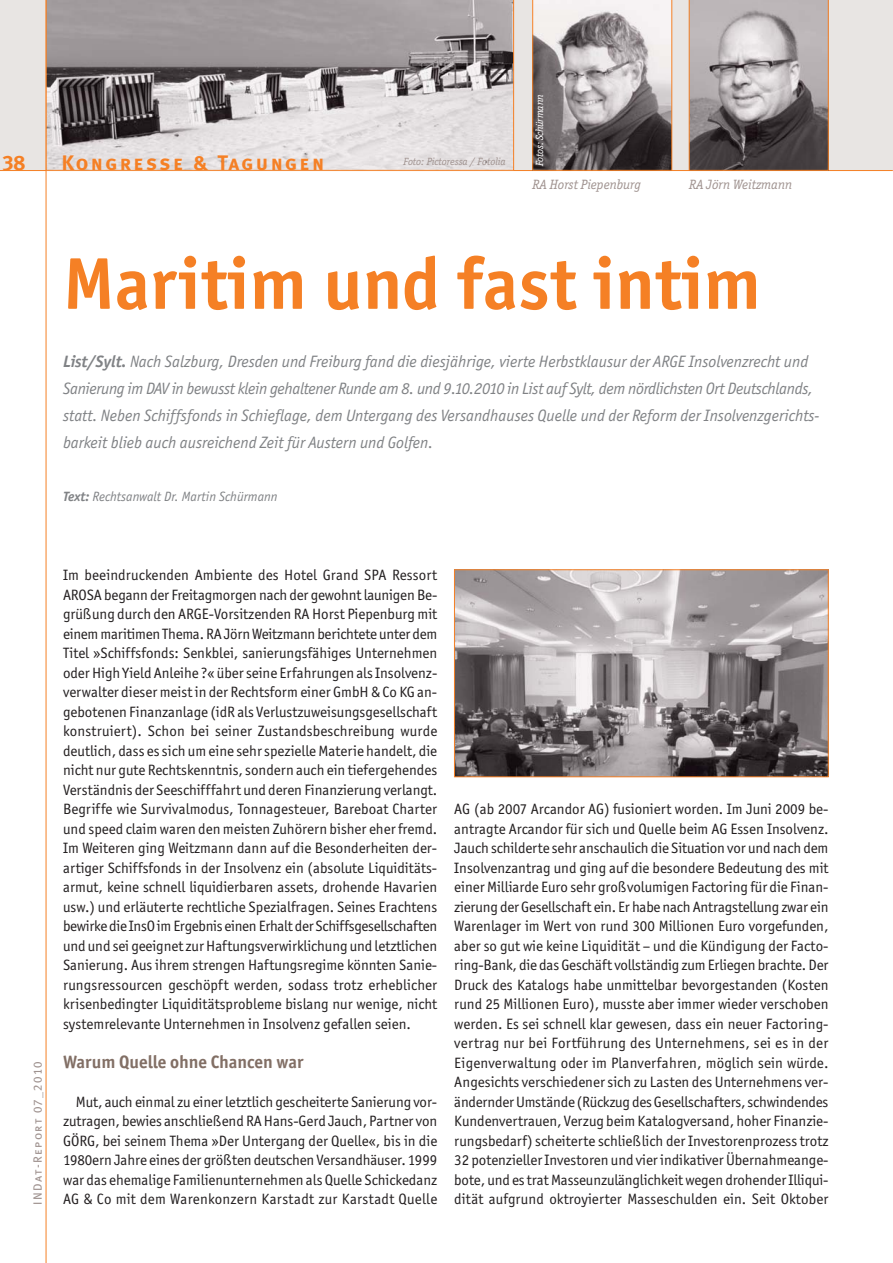
<style>
.page{position:relative;width:893px;height:1263px;background:#fff}
.page>*{position:absolute;margin:0;border:0;box-sizing:border-box;transform-origin:0 0}
.t1{font:700 73.5px "Officina Sans ITC Std";color:#f58025}
.t2{font:21px "Meta Plus Bold Caps";letter-spacing:.105em;color:#f58025}
.t3{font:700 18px "Officina Sans ITC Std";color:#826f65}
.t4{font:italic 16.5px/27px "Officina Sans ITC Std";color:#808285}
.t5{font:15px/19.5px "Officina Sans ITC Std";letter-spacing:.005em;color:#231f20;text-align:justify}
.t6{font:italic 13.5px "Officina Sans ITC Std";color:#808285}
.t7{font:italic 13.5px "Officina Ser ITC Std";color:#9f928f}
.t8{font:12px "Meta Plus Book Caps";letter-spacing:.105em;color:#9f928f}
.t9{font:italic 10.5px "Officina Ser ITC Std";color:#9f928f}
.t10{font:italic 10.5px "Officina Ser ITC Std";letter-spacing:-.02em;color:#fff}
.s1{font-weight:700}
</style>
<div class="page">
<hr style="left:892px;top:0;width:1px;height:171px;background:#e8e5e3">
<div style="left:0;top:0;width:892px;height:171px;background:#e8e5e3"></div>
<hr style="left:46px;top:0;width:1px;height:1263px;background:#f58025">
<hr style="left:0;top:170px;width:892px;height:1px;background:#f58025">
<img style="left:456px;top:572px;width:370px;height:203px">
<div style="left:454px;top:570px;width:374px;height:207px;border:1px solid #f58025"></div>
<svg style="left:532px;top:0;width:140px;height:171px"></svg>
<svg style="left:689px;top:0;width:139px;height:171px;background:#938c8d"></svg>
<svg style="left:46px;top:0;width:468px;height:171px"></svg>
<h2 class="t2" style="left:3px;top:151px;width:24px">38</h2>
<h2 class="t2" style="left:62px;top:151px;width:264px">Kongresse &amp; Tagungen</h2>
<p class="t9" style="left:403px;top:157px;width:104px">Foto: Pictoressa / Fotolia</p>
<p class="t10" style="left:534px;top:166px;width:73px;rotate:-90deg">Fotos: Schürmann</p>
<p class="t7" style="left:532px;top:178px;width:110px">RA Horst Piepenburg</p>
<p class="t7" style="left:689px;top:178px;width:105px">RA Jörn Weitzmann</p>
<h1 class="t1" style="left:63px;top:249px;width:699px">Maritim und fast intim</h1>
<p class="t4" style="left:63px;top:349px;width:758px"><span class="s1">List/Sylt.</span> Nach Salzburg, Dresden und Freiburg fand die diesjährige, vierte Herbstklausur der ARGE Insolvenzrecht und Sanierung im DAV in bewusst klein gehaltener Runde am 8. und 9.10.2010 in List auf Sylt, dem nördlichsten Ort Deutschlands, statt. Neben Schiffsfonds in Schieflage, dem Untergang des Versandhauses Quelle und der Reform der Insolvenzgerichts&shy;barkeit blieb auch ausreichend Zeit für Austern und Golfen.</p>
<p class="t6" style="left:63px;top:490px;width:216px"><span class="s1">Text:</span> Rechtsanwalt Dr. Martin Schürmann</p>
<p class="t8" style="left:31px;top:1205px;width:145px;rotate:-90deg">INDat-Report 07_2010</p>
<p class="t5" style="left:63px;top:566px;width:376px">Im beeindruckenden Ambiente des Hotel Grand SPA Ressort AROSA begann der Freitagmorgen nach der gewohnt launigen Be&shy;grüßung durch den ARGE-Vorsitzenden RA Horst Piepenburg mit einem maritimen Thema. RA Jörn Weitzmann berichtete unter dem Titel »Schiffsfonds: Senkblei, sanierungsfähiges Unternehmen oder High Yield Anleihe ?« über seine Erfahrungen als Insolvenz&shy;verwalter dieser meist in der Rechtsform einer GmbH &amp; Co KG an&shy;gebotenen Finanzanlage (idR als Verlustzuweisungsgesellschaft konstruiert). Schon bei seiner Zustandsbeschreibung wurde deutlich, dass es sich um eine sehr spezielle Materie handelt, die nicht nur gute Rechtskenntnis, sondern auch ein tiefergehendes Verständnis der Seeschifffahrt und deren Finanzierung verlangt.<br>Begriffe wie Survivalmodus, Tonnagesteuer, Bareboat Charter und speed claim waren den meisten Zuhörern bisher eher fremd.<br>Im Weiteren ging Weitzmann dann auf die Besonderheiten der&shy;artiger Schiffsfonds in der Insolvenz ein (absolute Liquiditäts&shy;armut, keine schnell liquidierbaren assets, drohende Havarien usw.) und erläuterte rechtliche Spezialfragen. Seines Erachtens bewirke die InsO im Ergebnis einen Erhalt der Schiffsgesellschaften und und sei geeignet zur Haftungsverwirklichung und letztlichen Sanierung. Aus ihrem strengen Haftungsregime könnten Sanie&shy;rungsressourcen geschöpft werden, sodass trotz erheblicher krisenbedingter Liquiditätsprobleme bislang nur wenige, nicht systemrelevante Unternehmen in Insolvenz gefallen seien.</p>
<p class="t3" style="left:63px;top:1053px;width:242px">Warum Quelle ohne Chancen war</p>
<p class="t5" style="left:63px;top:1092px;width:376px;text-indent:13px">Mut, auch einmal zu einer letztlich gescheiterte Sanierung vor&shy;zutragen, bewies anschließend RA Hans-Gerd Jauch, Partner von GÖRG, bei seinem Thema »Der Untergang der Quelle«, bis in die 1980ern Jahre eines der größten deutschen Versandhäuser. 1999 war das ehemalige Familienunternehmen als Quelle Schickedanz AG &amp; Co mit dem Warenkonzern Karstadt zur Karstadt Quelle</p>
<p class="t5" style="left:454px;top:800px;width:376px">AG (ab 2007 Arcandor AG) fusioniert worden. Im Juni 2009 be&shy;antragte Arcandor für sich und Quelle beim AG Essen Insolvenz.<br>Jauch schilderte sehr anschaulich die Situation vor und nach dem Insolvenzantrag und ging auf die besondere Bedeutung des mit einer Milliarde Euro sehr großvolumigen Factoring für die Finan&shy;zierung der Gesellschaft ein. Er habe nach Antragstellung zwar ein Warenlager im Wert von rund 300 Millionen Euro vorgefunden, aber so gut wie keine Liquidität – und die Kündigung der Facto&shy;ring-Bank, die das Geschäft vollständig zum Erliegen brachte. Der Druck des Katalogs habe unmittelbar bevorgestanden (Kosten rund 25 Millionen Euro), musste aber immer wieder verschoben werden. Es sei schnell klar gewesen, dass ein neuer Factoring&shy;vertrag nur bei Fortführung des Unternehmens, sei es in der Eigenverwaltung oder im Planverfahren, möglich sein würde.<br>Angesichts verschiedener sich zu Lasten des Unternehmens ver&shy;ändernder Umstände (Rückzug des Gesellschafters, schwindendes Kundenvertrauen, Verzug beim Katalogversand, hoher Finanzie&shy;rungsbedarf) scheiterte schließlich der Investorenprozess trotz 32 potenzieller Investoren und vier indikativer Übernahmeange&shy;bote, und es trat Masseunzulänglichkeit wegen drohender Illiqui&shy;dität aufgrund oktroyierter Masseschulden ein. Seit Oktober</p>
</div>
